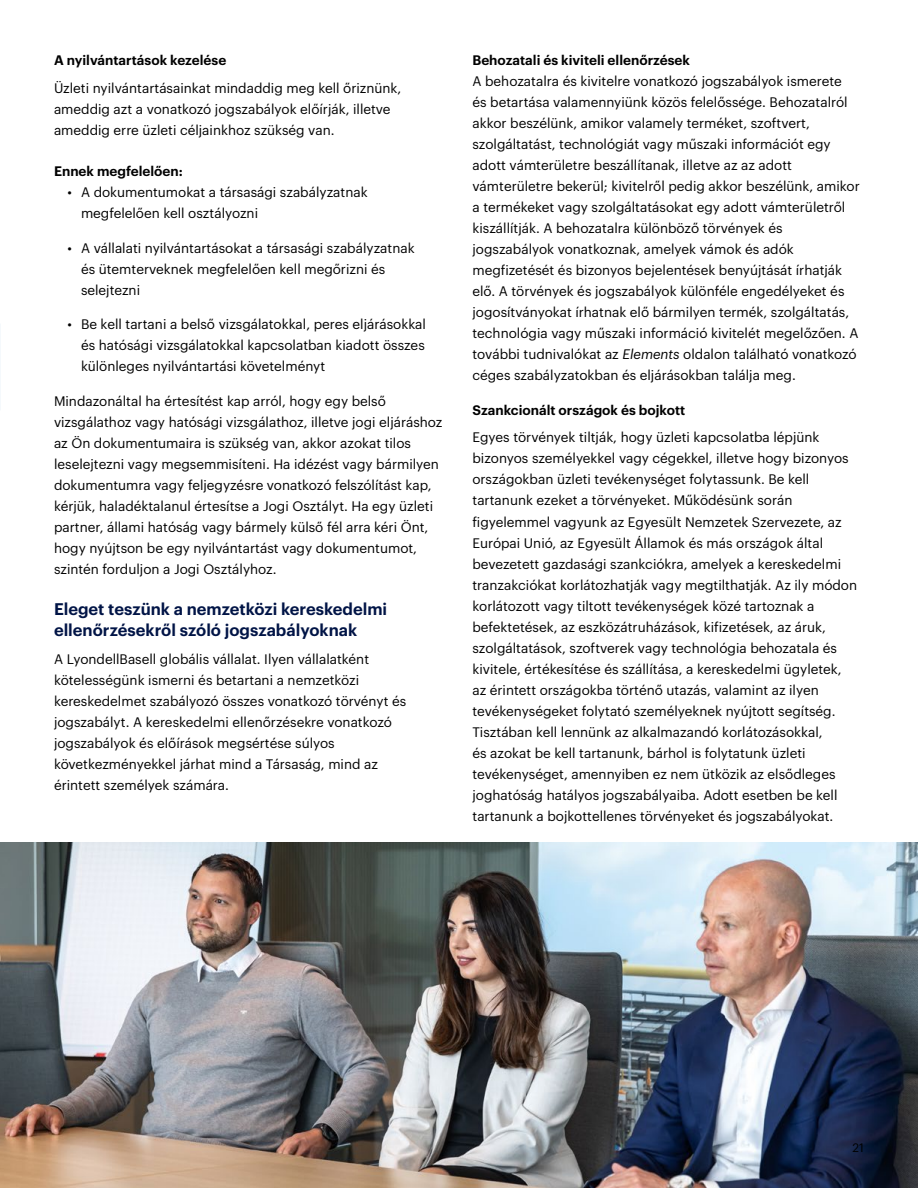
<style>
.page{position:relative;width:918px;height:1188px;background:#fff}
.page>*{position:absolute;margin:0;border:0;box-sizing:border-box;transform-origin:0 0}
.t1{font:600 16.5px/21px "Graphik";color:#001446}
.t2{font:13.5px/21px "Graphik";color:#000}
.t3{font:600 13.5px "Graphik";color:#000}
.t4{font:12px "Graphik";color:#000}
.s1{font-style:italic}
</style>
<div class="page">
<img style="left:0;top:842px;width:918px;height:346px">
<p class="t3" style="left:54px;top:50px;width:174px">A nyilvántartások kezelése</p>
<p class="t2" style="left:54px;top:76px;width:349px">Üzleti nyilvántartásainkat mindaddig meg kell őriznünk, ameddig azt a vonatkozó jogszabályok előírják, illetve ameddig erre üzleti céljainkhoz szükség van.</p>
<p class="t3" style="left:54px;top:161px;width:130px">Ennek megfelelően:</p>
<p class="t2" style="left:81px;top:181px;width:288px;text-indent:-14px">• A dokumentumokat a társasági szabályzatnak megfelelően kell osztályozni</p>
<p class="t2" style="left:81px;top:236px;width:335px;text-indent:-14px">• A vállalati nyilvántartásokat a társasági szabályzatnak és ütemterveknek megfelelően kell megőrizni és selejtezni</p>
<p class="t2" style="left:81px;top:313px;width:346px;text-align:justify;text-indent:-14px">• Be kell tartani a belső vizsgálatokkal, peres eljárásokkal és hatósági vizsgálatokkal kapcsolatban kiadott összes különleges nyilvántartási követelményt</p>
<p class="t2" style="left:54px;top:389px;width:390px">Mindazonáltal ha értesítést kap arról, hogy egy belső vizsgálathoz vagy hatósági vizsgálathoz, illetve jogi eljáráshoz az Ön dokumentumaira is szükség van, akkor azokat tilos leselejtezni vagy megsemmisíteni. Ha idézést vagy bármilyen dokumentumra vagy feljegyzésre vonatkozó felszólítást kap, kérjük, haladéktalanul értesítse a Jogi Osztályt. Ha egy üzleti partner, állami hatóság vagy bármely külső fél arra kéri Önt, hogy nyújtson be egy nyilvántartást vagy dokumentumot, szintén forduljon a Jogi Osztályhoz.</p>
<p class="t1" style="left:54px;top:597px;width:335px">Eleget teszünk a nemzetközi kereskedelmi ellenőrzésekről szóló jogszabályoknak</p>
<p class="t2" style="left:54px;top:647px;width:354px">A LyondellBasell globális vállalat. Ilyen vállalatként kötelességünk ismerni és betartani a nemzetközi kereskedelmet szabályozó összes vonatkozó törvényt és jogszabályt. A kereskedelmi ellenőrzésekre vonatkozó jogszabályok és előírások megsértése súlyos következményekkel járhat mind a Társaság, mind az érintett személyek számára.</p>
<p class="t3" style="left:472px;top:50px;width:219px">Behozatali és kiviteli ellenőrzések</p>
<p class="t2" style="left:472px;top:70px;width:389px">A behozatalra és kivitelre vonatkozó jogszabályok ismerete<br>és betartása valamennyiünk közös felelőssége. Behozatalról akkor beszélünk, amikor valamely terméket, szoftvert, szolgáltatást, technológiát vagy műszaki információt egy adott vámterületre beszállítanak, illetve az az adott vámterületre bekerül; kivitelről pedig akkor beszélünk, amikor a termékeket vagy szolgáltatásokat egy adott vámterületről kiszállítják. A behozatalra különböző törvények és jogszabályok vonatkoznak, amelyek vámok és adók megfizetését és bizonyos bejelentések benyújtását írhatják elő. A törvények és jogszabályok különféle engedélyeket és jogosítványokat írhatnak elő bármilyen termék, szolgáltatás, technológia vagy műszaki információ kivitelét megelőzően. A további tudnivalókat az <span class="s1">Elements</span> oldalon található vonatkozó céges szabályzatokban és eljárásokban találja meg.</p>
<p class="t3" style="left:472px;top:399px;width:214px">Szankcionált országok és bojkott</p>
<p class="t2" style="left:472px;top:426px;width:386px">Egyes törvények tiltják, hogy üzleti kapcsolatba lépjünk bizonyos személyekkel vagy cégekkel, illetve hogy bizonyos országokban üzleti tevékenységet folytassunk. Be kell tartanunk ezeket a törvényeket. Működésünk során figyelemmel vagyunk az Egyesült Nemzetek Szervezete, az Európai Unió, az Egyesült Államok és más országok által bevezetett gazdasági szankciókra, amelyek a kereskedelmi tranzakciókat korlátozhatják vagy megtilthatják. Az ily módon korlátozott vagy tiltott tevékenységek közé tartoznak a befektetések, az eszközátruházások, kifizetések, az áruk, szolgáltatások, szoftverek vagy technológia behozatala és kivitele, értékesítése és szállítása, a kereskedelmi ügyletek, az érintett országokba történő utazás, valamint az ilyen tevékenységeket folytató személyeknek nyújtott segítség.<br>Tisztában kell lennünk az alkalmazandó korlátozásokkal,<br>és azokat be kell tartanunk, bárhol is folytatunk üzleti tevékenységet, amennyiben ez nem ütközik az elsődleges joghatóság hatályos jogszabályaiba. Adott esetben be kell tartanunk a bojkottellenes törvényeket és jogszabályokat.</p>
<p class="t4" style="left:853px;top:1139px;width:13px">21</p>
</div>
